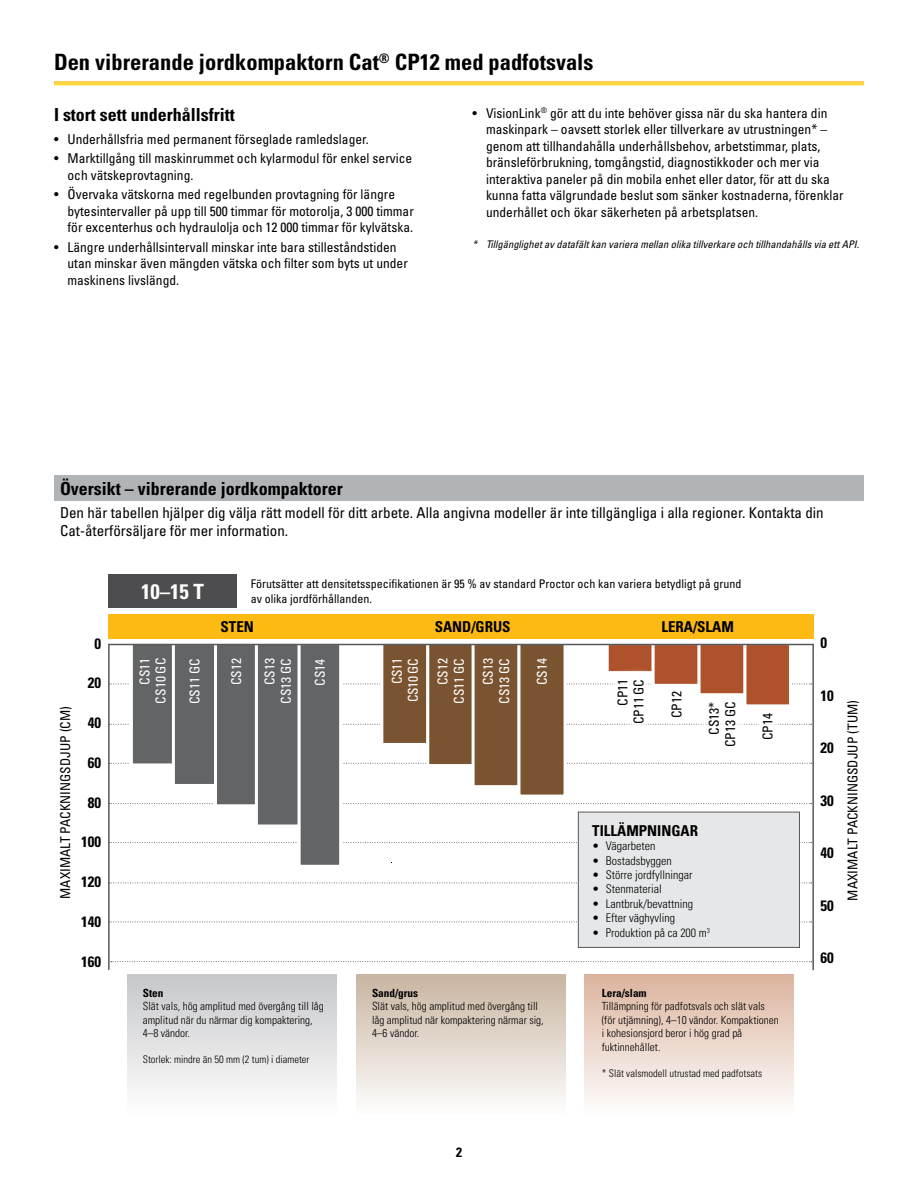
<style>
.page{position:relative;width:918px;height:1188px;background:#fff}
.page>*{position:absolute;margin:0;border:0;box-sizing:border-box;transform-origin:0 0}
.t1{font:700 condensed 22.5px "Univers LT Std";color:#000}
.t2{font:700 condensed 21px "Univers LT Std";color:#fff}
.t3{font:700 condensed 18px "Univers LT Std";color:#000}
.t4{font:condensed 15px/18px "Univers LT Std";color:#000}
.t5{font:700 condensed 15px "Univers LT Std";color:#000}
.t6{font:condensed 13.5px/16.5px "Univers LT Std";color:#000}
.t7{font:condensed 13.5px/16.2px "Univers LT Std";color:#fff;text-align:right}
.t8{font:condensed 13.5px/16.2px "Univers LT Std";letter-spacing:-.02em;color:#fff;text-align:right}
.t9{font:700 condensed 13.5px "Univers LT Std";color:#000}
.t10{font:300 condensed 12px "Univers LT Std";color:#000}
.t11{font:condensed 12px/14.4px "Univers LT Std";color:#000}
.t12{font:300 condensed 11.25px/13.5px "Univers LT Std";color:#000}
.t13{font:700 condensed 11.25px "Univers LT Std";color:#000}
.t14{font:italic condensed 10.5px "Univers LT Std";color:#000}
.t15{font:300 condensed 10.5px "Univers LT Std";color:#000}
</style>
<div class="page">
<div style="left:54px;top:476px;width:810px;height:25px;background:#b1b4b6"></div>
<div style="left:357px;top:974px;width:209px;height:141px;background:linear-gradient(to bottom,#c8b4a0,#fefefd)"></div>
<div style="left:584px;top:974px;width:210px;height:141px;background:linear-gradient(to bottom,#dbb39d,#fefefd)"></div>
<div style="left:128px;top:974px;width:209px;height:141px;background:linear-gradient(to bottom,#c6c7c9,#fefefe)"></div>
<svg style="left:111px;top:961px;width:701px;height:1px"></svg>
<div style="left:108px;top:575px;width:129px;height:33px;background:#4d4d4f"></div>
<svg style="left:110px;top:684px;width:702px;height:1px"></svg>
<svg style="left:110px;top:724px;width:702px;height:1px"></svg>
<svg style="left:110px;top:763px;width:702px;height:1px"></svg>
<svg style="left:110px;top:803px;width:702px;height:1px"></svg>
<svg style="left:110px;top:842px;width:702px;height:1px"></svg>
<svg style="left:110px;top:883px;width:702px;height:1px"></svg>
<svg style="left:110px;top:922px;width:702px;height:1px"></svg>
<hr style="left:108px;top:645px;width:2px;height:325px;background:#58595b">
<hr style="left:812px;top:645px;width:2px;height:325px;background:#58595b">
<div style="left:131px;top:643px;width:43px;height:122px;background:#636466"></div>
<div style="left:130px;top:641px;width:45px;height:125px;border:3px solid #fff"></div>
<div style="left:173px;top:644px;width:43px;height:141px;background:#636466"></div>
<div style="left:172px;top:642px;width:45px;height:145px;border:3px solid #fff"></div>
<div style="left:216px;top:643px;width:41px;height:163px;background:#636466"></div>
<div style="left:214px;top:642px;width:45px;height:165px;border:3px solid #fff"></div>
<div style="left:256px;top:643px;width:43px;height:183px;background:#636466"></div>
<div style="left:255px;top:642px;width:46px;height:186px;border:3px solid #fff"></div>
<div style="left:299px;top:644px;width:42px;height:222px;background:#636466"></div>
<div style="left:298px;top:642px;width:44px;height:226px;border:3px solid #fff"></div>
<div style="left:382px;top:643px;width:46px;height:101px;background:#7a5431"></div>
<div style="left:380px;top:642px;width:49px;height:104px;border:3px solid #fff"></div>
<div style="left:428px;top:643px;width:46px;height:123px;background:#7a5431"></div>
<div style="left:426px;top:642px;width:49px;height:125px;border:3px solid #fff"></div>
<div style="left:473px;top:643px;width:46px;height:144px;background:#7a5431"></div>
<div style="left:472px;top:642px;width:49px;height:146px;border:3px solid #fff"></div>
<div style="left:519px;top:643px;width:46px;height:153px;background:#7a5431"></div>
<div style="left:517px;top:642px;width:50px;height:156px;border:3px solid #fff"></div>
<div style="left:658px;top:679px;width:36px;height:51px;background:#fff"></div>
<div style="left:690px;top:683px;width:64px;height:82px;background:#fff"></div>
<div style="left:749px;top:701px;width:36px;height:51px;background:#fff"></div>
<div style="left:606px;top:642px;width:49px;height:32px;background:#ae522c;border:3px solid #fff"></div>
<div style="left:652px;top:642px;width:49px;height:45px;background:#ae522c;border:3px solid #fff"></div>
<div style="left:698px;top:642px;width:49px;height:54px;background:#ae522c;border:3px solid #fff"></div>
<div style="left:743px;top:642px;width:49px;height:65px;background:#ae522c;border:3px solid #fff"></div>
<div style="left:578px;top:812px;width:222px;height:135px;background:#e6e7e8"></div>
<div style="left:578px;top:812px;width:222px;height:136px;border:1px solid #58595b"></div>
<div style="left:604px;top:667px;width:53px;height:69px;background:#fff"></div>
<hr style="left:108px;top:644px;width:706px;height:1px;background:#58595b">
<div style="left:108px;top:614px;width:706px;height:25px;background:#fdba12"></div>
<h1 class="t1" style="left:54px;top:48px;width:541px">Den vibrerande jordkompaktorn Cat<sup>®</sup> CP12 med padfotsvals</h1>
<h3 class="t3" style="left:54px;top:104px;width:182px">I stort sett underhållsfritt</h3>
<p class="t6" style="left:54px;top:130px;width:316px">• Underhållsfria med permanent förseglade ramledslager.</p>
<p class="t6" style="left:68px;top:150px;width:346px;text-indent:-14px">• Marktillgång till maskinrummet och kylarmodul för enkel service och vätskeprovtagning.</p>
<p class="t6" style="left:68px;top:186px;width:348px;text-indent:-14px">• Övervaka vätskorna med regelbunden provtagning för längre bytesintervaller på upp till 500 timmar för motorolja, 3 000 timmar för excenterhus och hydraulolja och 12 000 timmar för kylvätska.</p>
<p class="t6" style="left:68px;top:238px;width:342px;text-indent:-14px">• Längre underhållsintervall minskar inte bara stilleståndstiden utan minskar även mängden vätska och filter som byts ut under maskinens livslängd.</p>
<p class="t6" style="left:486px;top:105px;width:359px;text-indent:-14px">• VisionLink<sup>®</sup> gör att du inte behöver gissa när du ska hantera din maskinpark – oavsett storlek eller tillverkare av utrustningen* – genom att tillhandahålla underhållsbehov, arbetstimmar, plats, bränsleförbrukning, tomgångstid, diagnostikkoder och mer via interaktiva paneler på din mobila enhet eller dator, för att du ska kunna fatta välgrundade beslut som sänker kostnaderna, förenklar underhållet och ökar säkerheten på arbetsplatsen.</p>
<p class="t14" style="left:472px;top:238px;width:388px">* Tillgänglighet av datafält kan variera mellan olika tillverkare och tillhandahålls via ett API.</p>
<h3 class="t3" style="left:60px;top:477px;width:284px">Översikt – vibrerande jordkompaktorer</h3>
<p class="t4" style="left:60px;top:503px;width:765px">Den här tabellen hjälper dig välja rätt modell för ditt arbete. Alla angivna modeller är inte tillgängliga i alla regioner. Kontakta din<br>Cat-återförsäljare för mer information.</p>
<h2 class="t2" style="left:141px;top:579px;width:64px">10–15 T</h2>
<p class="t11" style="left:251px;top:577px;width:492px">Förutsätter att densitetsspecifikationen är 95 % av standard Proctor och kan variera betydligt på grund av olika jordförhållanden.</p>
<p class="t5" style="left:221px;top:617px;width:35px">STEN</p>
<p class="t5" style="left:435px;top:617px;width:77px">SAND/GRUS</p>
<p class="t5" style="left:661px;top:617px;width:74px">LERA/SLAM</p>
<p class="t5" style="left:821px;top:634px;width:8px">0</p>
<p class="t5" style="left:94px;top:634px;width:8px">0</p>
<p class="t5" style="left:88px;top:674px;width:15px">20</p>
<p class="t5" style="left:88px;top:714px;width:15px">40</p>
<p class="t5" style="left:88px;top:753px;width:15px">60</p>
<p class="t5" style="left:88px;top:793px;width:15px">80</p>
<p class="t5" style="left:81px;top:833px;width:21px">100</p>
<p class="t5" style="left:81px;top:873px;width:21px">120</p>
<p class="t5" style="left:81px;top:912px;width:21px">140</p>
<p class="t5" style="left:81px;top:952px;width:21px">160</p>
<p class="t7" style="left:136px;top:704px;width:47px;rotate:-90deg">CS11<br>CS10 GC</p>
<p class="t7" style="left:186px;top:704px;width:47px;rotate:-90deg">CS11 GC</p>
<p class="t7" style="left:228px;top:685px;width:28px;rotate:-90deg">CS12</p>
<p class="t7" style="left:262px;top:704px;width:47px;rotate:-90deg">CS13<br>CS13 GC</p>
<p class="t7" style="left:312px;top:686px;width:28px;rotate:-90deg">CS14</p>
<p class="t8" style="left:389px;top:702px;width:46px;rotate:-90deg">CS11<br>CS10 GC</p>
<p class="t7" style="left:435px;top:704px;width:47px;rotate:-90deg">CS12<br>CS11 GC</p>
<p class="t7" style="left:480px;top:704px;width:47px;rotate:-90deg">CS13<br>CS13 GC</p>
<p class="t7" style="left:534px;top:685px;width:28px;rotate:-90deg">CS14</p>
<p class="t6" style="left:614px;top:724px;width:46px;text-align:right;rotate:-90deg">CP11<br>CP11 GC</p>
<p class="t5" style="left:821px;top:686px;width:15px">10</p>
<p class="t6" style="left:668px;top:718px;width:28px;rotate:-90deg">CP12</p>
<p class="t6" style="left:706px;top:747px;width:47px;text-align:right;rotate:-90deg">CS13*<br>CP13 GC</p>
<p class="t6" style="left:759px;top:740px;width:28px;rotate:-90deg">CP14</p>
<p class="t6" style="left:57px;top:899px;width:194px;rotate:-90deg">MAXIMALT PACKNINGSDJUP (CM)</p>
<p class="t6" style="left:844px;top:901px;width:202px;rotate:-90deg">MAXIMALT PACKNINGSDJUP (TUM)</p>
<p class="t5" style="left:821px;top:739px;width:15px">20</p>
<p class="t5" style="left:821px;top:791px;width:15px">30</p>
<p class="t5" style="left:592px;top:821px;width:107px">TILLÄMPNINGAR</p>
<p class="t10" style="left:592px;top:839px;width:65px">• Vägarbeten</p>
<p class="t10" style="left:592px;top:853px;width:81px">• Bostadsbyggen</p>
<p class="t10" style="left:592px;top:868px;width:102px">• Större jordfyllningar</p>
<p class="t10" style="left:592px;top:882px;width:71px">• Stenmaterial</p>
<p class="t10" style="left:592px;top:896px;width:102px">• Lantbruk/bevattning</p>
<p class="t10" style="left:592px;top:911px;width:84px">• Efter väghyvling</p>
<p class="t10" style="left:592px;top:925px;width:119px">• Produktion på ca 200 m<sup>3</sup></p>
<p class="t5" style="left:821px;top:844px;width:15px">40</p>
<p class="t5" style="left:821px;top:896px;width:15px">50</p>
<p class="t5" style="left:821px;top:949px;width:15px">60</p>
<p class="t13" style="left:143px;top:986px;width:22px">Sten</p>
<p class="t12" style="left:143px;top:999px;width:183px">Slät vals, hög amplitud med övergång till låg amplitud när du närmar dig kompaktering,<br>4–8 vändor.</p>
<p class="t15" style="left:143px;top:1053px;width:168px">Storlek: mindre än 50 mm (2 tum) i diameter</p>
<p class="t13" style="left:372px;top:986px;width:48px">Sand/grus</p>
<p class="t12" style="left:372px;top:1000px;width:173px">Slät vals, hög amplitud med övergång till låg amplitud när kompaktering närmar sig,<br>4–6 vändor.</p>
<p class="t9" style="left:456px;top:1144px;width:7px">2</p>
<p class="t13" style="left:602px;top:986px;width:46px">Lera/slam</p>
<p class="t12" style="left:602px;top:999px;width:179px">Tillämpning för padfotsvals och slät vals (för utjämning), 4–10 vändor. Kompaktionen i kohesionsjord beror i hög grad på fuktinnehållet.</p>
<p class="t15" style="left:602px;top:1067px;width:162px">* Slät valsmodell utrustad med padfotsats</p>
</div>
